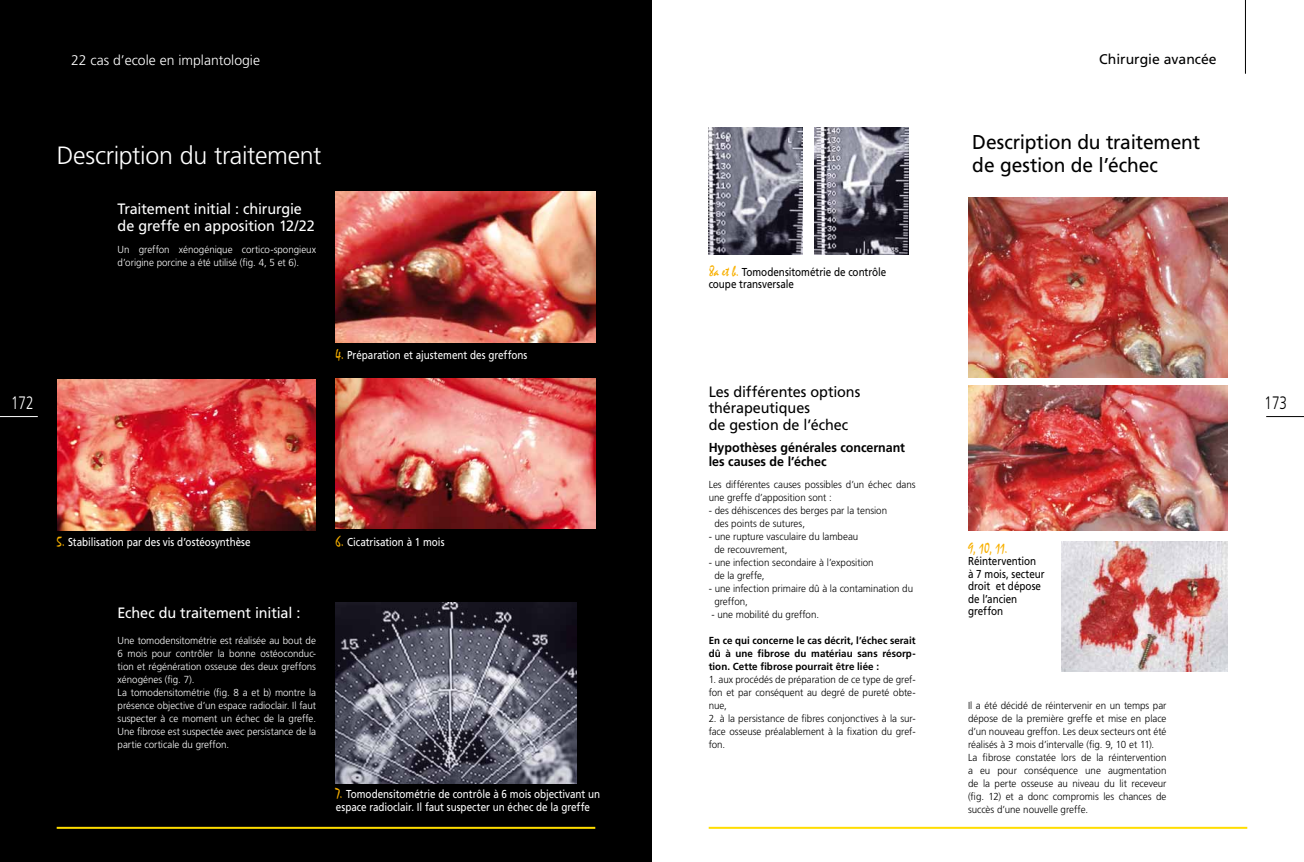
<style>
.page{position:relative;width:1304px;height:862px;background:#fff}
.page>*{position:absolute;margin:0;border:0;box-sizing:border-box;transform-origin:0 0}
.t1{font:300 25px "Frutiger";letter-spacing:-.015em;color:#fff}
.t2{font:20px/23px "Frutiger";letter-spacing:-.005em;color:#000;scale:.96 1}
.t3{font:300 18px "Frutiger";color:#000;scale:.75 1}
.t4{font:300 18px "Frutiger";color:#fff;scale:.75 1}
.t5{font:15px/16.5px "Frutiger";letter-spacing:-.01em;color:#fff;scale:.96 1}
.t6{font:15px/16.5px "Frutiger";letter-spacing:-.005em;color:#000;scale:.96 1}
.t7{font:15px "Mistral";color:#f8b000;scale:.86 1}
.t8{font:300 14px "Frutiger";color:#fff}
.t9{font:14px "Frutiger";color:#000}
.t10{font:700 13px/14px "Frutiger";letter-spacing:-.005em;color:#000;scale:.96 1}
.t11{font:11.5px/12.5px "Frutiger";letter-spacing:-.005em;color:#fff;scale:.86 1}
.t12{font:11.5px/12.5px "Frutiger";letter-spacing:-.005em;color:#000;scale:.86 1}
.t13{font:300 10.2px/13px "Frutiger";letter-spacing:-.005em;color:#000;scale:.96 1}
.t14{font:300 10.2px/13px "Frutiger";color:#fff;scale:.96 1}
.t15{font:700 10.2px/13px "Frutiger";letter-spacing:.005em;color:#000;text-align:justify;scale:.96 1}
.s1{font-family:"Mistral";font-size:15px;color:#f8b000}
</style>
<div class="page">
<hr style="left:1266px;top:416px;width:38px;height:1px;background:#000">
<hr style="left:1245px;top:0;width:1px;height:74px;background:#000">
<hr style="left:709px;top:827px;width:538px;height:2px;background:#fd0">
<div style="left:0;top:0;width:652px;height:862px;background:#000"></div>
<hr style="left:0;top:416px;width:38px;height:1px;background:#fff">
<hr style="left:57px;top:827px;width:538px;height:2px;background:#fd0">
<img style="left:336px;top:192px;width:259px;height:151px">
<img style="left:58px;top:380px;width:257px;height:150px">
<img style="left:336px;top:378px;width:259px;height:151px">
<img style="left:336px;top:602px;width:241px;height:181px">
<img style="left:709px;top:128px;width:94px;height:127px">
<img style="left:815px;top:128px;width:93px;height:127px">
<img style="left:968px;top:197px;width:259px;height:180px">
<img style="left:968px;top:386px;width:259px;height:144px">
<img style="left:1061px;top:541px;width:166px;height:130px">
<h3 class="t8" style="left:71px;top:53px;width:191px">22 cas d’ecole en implantologie</h3>
<h3 class="t9" style="left:1099px;top:51px;width:119px">Chirurgie avancée</h3>
<h1 class="t1" style="left:57px;top:141px;width:266px">Description du traitement</h1>
<h3 class="t5" style="left:118px;top:201px;width:207px">Traitement initial : chirurgie de greffe en apposition 12/22</h3>
<p class="t14" style="left:118px;top:243px;width:208px">Un greffon xénogénique cortico-spongieux d’origine porcine a été utilisé (fig. 4, 5 et 6).</p>
<h3 class="t4" style="left:11px;top:393px;width:32px">172</h3>
<p class="t11" style="left:336px;top:348px;width:224px"><span class="s1">4.</span> Préparation et ajustement des greffons</p>
<p class="t11" style="left:57px;top:536px;width:227px"><span class="s1">5.</span> Stabilisation par des vis d’ostéosynthèse</p>
<p class="t11" style="left:336px;top:536px;width:128px"><span class="s1">6.</span> Cicatrisation à 1 mois</p>
<h3 class="t5" style="left:118px;top:604px;width:192px">Echec du traitement initial :</h3>
<p class="t14" style="left:118px;top:633px;width:208px">Une tomodensitométrie est réalisée au bout de 6 mois pour contrôler la bonne ostéoconduc&shy;tion et régénération osseuse des deux greffons xénogénes (fig. 7).<br>La tomodensitométrie (fig. 8 a et b) montre la présence objective d’un espace radioclair. Il faut suspecter à ce moment un échec de la greffe.<br>Une fibrose est suspectée avec persistance de la partie corticale du greffon.</p>
<p class="t11" style="left:336px;top:788px;width:309px"><span class="s1">7.</span> Tomodensitométrie de contrôle à 6 mois objectivant un espace radioclair. Il faut suspecter un échec de la greffe</p>
<p class="t12" style="left:709px;top:265px;width:208px"><span class="s1">8a et b.</span> Tomodensitométrie de contrôle coupe transversale</p>
<h3 class="t6" style="left:709px;top:383px;width:159px">Les différentes options thérapeutiques<br>de gestion de l’échec</h3>
<p class="t10" style="left:709px;top:440px;width:206px">Hypothèses générales concernant les causes de l’échec</p>
<p class="t13" style="left:709px;top:477px;width:217px">Les différentes causes possibles d’un échec dans une greffe d’apposition sont :</p>
<p class="t13" style="left:714px;top:503px;width:182px;text-indent:-6px">- des déhiscences des berges par la tension des points de sutures,</p>
<p class="t13" style="left:714px;top:529px;width:151px;text-indent:-6px">- une rupture vasculaire du lambeau de recouvrement,</p>
<p class="t13" style="left:714px;top:555px;width:168px;text-indent:-6px">- une infection secondaire à l’exposition de la greffe,</p>
<p class="t13" style="left:714px;top:581px;width:209px;text-indent:-6px">- une infection primaire dû à la contamination du greffon,</p>
<p class="t13" style="left:711px;top:607px;width:114px">- une mobilité du greffon.</p>
<p class="t15" style="left:709px;top:633px;width:217px">En ce qui concerne le cas décrit, l’échec serait dû à une fibrose du matériau sans résorp&shy;tion. Cette fibrose pourrait être liée :</p>
<p class="t13" style="left:709px;top:672px;width:217px;text-align:justify">1. aux procédés de préparation de ce type de gref&shy;fon et par conséquent au degré de pureté obte&shy;nue,</p>
<p class="t13" style="left:709px;top:711px;width:217px;text-align:justify">2. à la persistance de fibres conjonctives à la sur&shy;face osseuse préalablement à la fixation du gref&shy;fon.</p>
<h2 class="t2" style="left:972px;top:131px;width:239px">Description du traitement de gestion de l’échec</h2>
<h3 class="t7" style="left:968px;top:540px;width:48px">9, 10, 11.</h3>
<p class="t12" style="left:968px;top:555px;width:91px">Réintervention<br>à 7 mois, secteur droit et dépose de l’ancien greffon</p>
<p class="t13" style="left:968px;top:698px;width:208px">Il a été décidé de réintervenir en un temps par dépose de la première greffe et mise en place d’un nouveau greffon. Les deux secteurs ont été réalisés à 3 mois d’intervalle (fig. 9, 10 et 11).<br>La fibrose constatée lors de la réintervention a eu pour conséquence une augmentation de la perte osseuse au niveau du lit receveur (fig. 12) et a donc compromis les chances de succès d’une nouvelle greffe.</p>
<h3 class="t3" style="left:1264px;top:392px;width:32px">173</h3>
</div>
